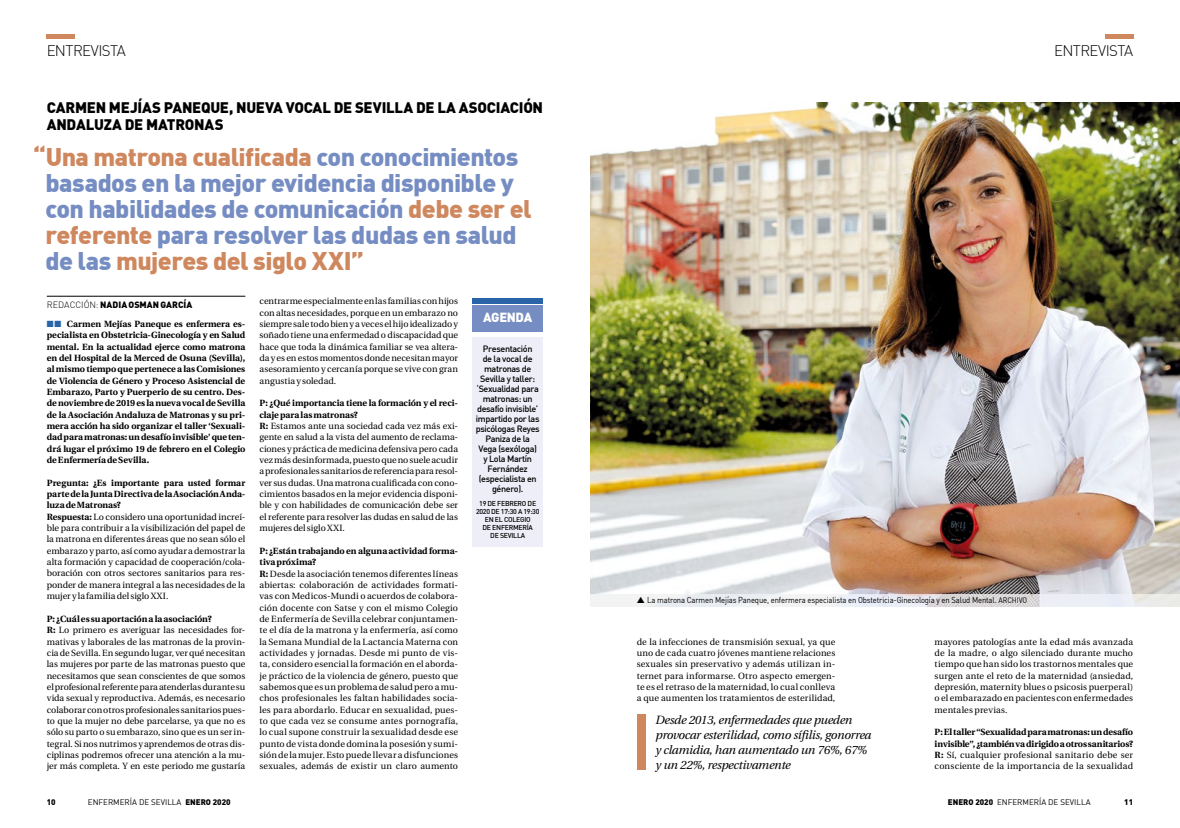
<style>
.page{position:relative;width:1180px;height:828px;background:#fff}
.page>*{position:absolute;margin:0;border:0;box-sizing:border-box;transform-origin:0 0}
.t1{font:900 25px/26px "DIN";letter-spacing:-.025em;color:#758dc2}
.t2{font:900 15px "DIN";letter-spacing:-.02em;color:#000}
.t3{font:300 15px "DIN";letter-spacing:-.04em;color:#000}
.t4{font:900 13px "DIN";color:#fff}
.t5{font:italic 12px/15px "Utopia";letter-spacing:-.02em;color:#000}
.t6{font:9px/11.3px "Utopia";letter-spacing:.005em;color:#000}
.t7{font:700 9px/11.3px "Utopia";letter-spacing:-.01em;color:#000;text-align:justify}
.t8{font:500 9px/10px "DIN";letter-spacing:-.04em;color:#000;text-align:center}
.t9{font:300 9px "DIN";color:#000}
.t10{font:900 9px "DIN";color:#000}
.t11{font:8.5px "DIN";letter-spacing:-.015em;color:#000;scale:.9 1}
.t12{font:8px "DIN";color:#000}
.t13{font:900 8px "DIN";color:#000}
.t14{font:500 7px "DIN";letter-spacing:-.04em;color:#000}
.s1{color:#cf875e}
.s2{font-weight:900}
.s3{color:#2964a9}
.s4{font-weight:700}
.s5{font-size:8px}
.s6{font-weight:400}
</style>
<div class="page">
<hr style="left:47px;top:296px;width:198px;height:1px;background:#000">
<img style="left:590px;top:102px;width:589px;height:492px">
<div style="left:636px;top:714px;width:9px;height:56px;background:#cf875e"></div>
<div style="left:472px;top:337px;width:71px;height:210px;background:#edeef7"></div>
<div style="left:472px;top:305px;width:71px;height:27px;background:#758dc2"></div>
<div style="left:472px;top:298px;width:71px;height:5px;background:#2964a9"></div>
<svg style="left:590px;top:594px;width:589px;height:13px;fill:#ebedf3"></svg>
<hr style="left:47px;top:34px;width:28px;height:4px;background:#cf875e">
<hr style="left:1104px;top:34px;width:28px;height:4px;background:#cf875e">
<h2 class="t3" style="left:47px;top:42px;width:80px">ENTREVISTA</h2>
<h2 class="t3" style="left:1053px;top:42px;width:80px">ENTREVISTA</h2>
<h2 class="t2" style="left:47px;top:97px;width:92px">CARMEN MEJÍAS</h2>
<h2 class="t2" style="left:164px;top:97px;width:150px">PANEQUE, NUEVA VOCAL</h2>
<h2 class="t2" style="left:334px;top:97px;width:49px">DE SEVILLA</h2>
<h2 class="t2" style="left:416px;top:97px;width:80px">DE LA ASOCIACIÓ</h2>
<h2 class="t2" style="left:532px;top:97px;width:12px">N</h2>
<h2 class="t2" style="left:47px;top:114px;width:30px">ANDALU</h2>
<h2 class="t2" style="left:104px;top:114px;width:53px">ZADE MAT</h2>
<h2 class="t2" style="left:175px;top:114px;width:40px">RONAS</h2>
<h1 class="t1" style="left:45px;top:142px;width:487px;text-indent:-12px"><span class="s1">“Una matrona cualificada</span> con conocimientos basados en la mejor evidencia disponible y con habilidades de comunicación <span class="s1">debe ser el referente</span> para resolver las dudas en salud de las <span class="s1">mujeres del siglo XXI”</span></h1>
<p class="t9" style="left:47px;top:299px;width:66px">REDACCIÓN: <span class="s2">NADIA</span></p>
<p class="t10" style="left:128px;top:299px;width:13px">OSMA</p>
<p class="t10" style="left:153px;top:299px;width:31px">N GARCÍA</p>
<p class="t7" style="left:47px;top:318px;width:200px"><span class="s3">■■</span> Carmen Mejías Paneque es enfermera es&shy;pecialista en Obstetricia-Ginecología y en Salud mental. En la actualidad ejerce como matrona en del Hospital de la Merced de Osuna (Sevilla), al mismo tiempo que pertenece a las Comisiones de Violencia de Género y Proceso Asistencial de Embarazo, Parto y Puerperio de su centro. Des&shy;de noviembre de 2019 es la nueva vocal de Sevilla de la Asociación Andaluza de Matronas y su pri&shy;mera acción ha sido organizar el taller ‘Sexuali&shy;dad para matronas: un desafío invisible’ que ten&shy;drá lugar el próximo 19 de febrero en el Colegio de Enfermería de Sevilla.</p>
<p class="t6" style="left:47px;top:477px;width:200px"><span class="s4">Pregunta: ¿Es importante para usted formar parte de la Junta Directiva de la Asociación Anda&shy;luza de Matronas?<br>Respuesta:</span> Lo considero una oportunidad increí&shy;ble para contribuir a la visibilización del papel de la matrona en diferentes áreas que no sean sólo el embarazo y parto, así como ayudar a demostrar la alta formación y capacidad de cooperación/cola&shy;boración con otros sectores sanitarios para res&shy;ponder de manera integral a las necesidades de la mujer y la familia del siglo XXI.</p>
<p class="t6" style="left:47px;top:613px;width:200px"><span class="s4">P: ¿Cuál es su aportación a la asociación?<br>R:</span> Lo primero es averiguar las necesidades for&shy;mativas y laborales de las matronas de la provin&shy;cia de Sevilla. En segundo lugar, ver qué necesitan las mujeres por parte de las matronas puesto que necesitamos que sean conscientes de que somos el profesional referente para atenderlas durante su vida sexual y reproductiva. Además, es necesario colaborar con otros profesionales sanitarios pues&shy;to que la mujer no debe parcelarse, ya que no es sólo su parto o su embarazo, sino que es un ser in&shy;tegral. Si nos nutrimos y aprendemos de otras dis&shy;ciplinas podremos ofrecer una atención a la mu&shy;jer más completa. Y en este periodo me gustaría</p>
<p class="t6" style="left:259px;top:296px;width:200px;text-align:justify">centrarme especialmente en las familias con hijos con altas necesidades, porque en un embarazo no siempre sale todo bien y a veces el hijo idealizado y soñado tiene una enfermedad o discapacidad que hace que toda la dinámica familiar se vea altera&shy;da y es en estos momentos donde necesitan mayor asesoramiento y cercanía porque se vive con gran angustia y soledad.</p>
<p class="t6" style="left:259px;top:398px;width:200px"><span class="s4">P: ¿Qué importancia tiene la formación y el reci&shy;claje para las matronas?<br>R:</span> Estamos ante una sociedad cada vez más exi&shy;gente en salud a la vista del aumento de reclama&shy;ciones y práctica de medicina defensiva pero cada vez más desinformada, puesto que no suele acudir a profesionales sanitarios de referencia para resol&shy;ver sus dudas. Una matrona cualificada con cono&shy;cimientos basados en la mejor evidencia disponi&shy;ble y con habilidades de comunicación debe ser el referente para resolver las dudas en salud de las mujeres del siglo XXI.</p>
<p class="t6" style="left:259px;top:545px;width:200px"><span class="s4">P: ¿Están trabajando en alguna actividad forma&shy;tiva próxima?<br>R:</span> Desde la asociación tenemos diferentes líneas abiertas: colaboración de actividades formati&shy;vas con Medicos-Mundi o acuerdos de colabora&shy;ción docente con Satse y con el mismo Colegio de Enfermería de Sevilla celebrar conjuntamen&shy;te el día de la matrona y la enfermería, así como la Semana Mundial de la Lactancia Materna con actividades y jornadas. Desde mi punto de vis&shy;ta, considero esencial la formación en el aborda&shy;je práctico de la violencia de género, puesto que sabemos que es un problema de salud pero a mu&shy;chos profesionales les faltan habilidades socia&shy;les para abordarlo. Educar en sexualidad, pues&shy;to que cada vez se consume antes pornografía, lo cual supone construir la sexualidad desde ese punto de vista donde domina la posesión y sumi&shy;sión de la mujer. Esto puede llevar a disfunciones sexuales, además de existir un claro aumento</p>
<h3 class="t4" style="left:483px;top:309px;width:42px">AGENDA</h3>
<p class="t8" style="left:475px;top:344px;width:65px">Presentación<br>de la vocal de matronas de<br>Sevilla y taller: ‘Sexualidad para matronas: un desafío invisible’ impartido por las psicólogas Reyes<br>Paniza de la<br>Vega (sexóloga) y Lola Martín<br>Fernández (especialista en género).</p>
<p class="t14" style="left:479px;top:499px;width:24px">19 de febrero</p>
<p class="t14" style="left:527px;top:499px;width:9px">de</p>
<p class="t14" style="left:476px;top:507px;width:65px">2020 de 17:30 a 19:30</p>
<p class="t14" style="left:485px;top:515px;width:28px">en el Colegio</p>
<p class="t14" style="left:482px;top:523px;width:19px">de Enfermer</p>
<p class="t14" style="left:526px;top:523px;width:7px">ía</p>
<p class="t14" style="left:490px;top:531px;width:18px">de Sevilla</p>
<p class="t11" style="left:636px;top:595px;width:435px">▲ La matrona Carmen Mejías Paneque, enfermera especialista en Obstetricia-Ginecología y en Salud Mental. <span class="s5">ARCHIVO</span></p>
<p class="t6" style="left:636px;top:636px;width:200px;text-align:justify">de la infecciones de transmisión sexual, ya que uno de cada cuatro jóvenes mantiene relaciones sexuales sin preservativo y además utilizan in&shy;ternet para informarse. Otro aspecto emergen&shy;te es el retraso de la maternidad, lo cual conlleva a que aumenten los tratamientos de esterilidad,</p>
<p class="t6" style="left:934px;top:636px;width:200px;text-align:justify">mayores patologías ante la edad más avanzada de la madre, o algo silenciado durante mucho tiempo que han sido los trastornos mentales que surgen ante el reto de la maternidad (ansiedad, depresión, maternity blues o psicosis puerperal) o el embarazado en pacientes con enfermedades mentales previas.</p>
<p class="t7" style="left:934px;top:726px;width:200px">P: El taller “Sexualidad para matronas: un desafío invisible”, ¿también va dirigido a otros sanitarios?<br>R: <span class="s6">Sí, cualquier profesional sanitario debe ser consciente de la importancia de la sexualidad</span></p>
<h3 class="t5" style="left:655px;top:713px;width:217px">Desde 2013, enfermedades que pueden provocar esterilidad, como sífilis, gonorrea y clamidia, han aumentado un 76%, 67% y un 22%, respectivamente</h3>
<p class="t13" style="left:47px;top:797px;width:10px">10</p>
<p class="t12" style="left:88px;top:797px;width:144px">ENFERMERÍA DE SEVILLA <span class="s2">ENERO 2020</span></p>
<p class="t12" style="left:947px;top:797px;width:144px"><span class="s2">ENERO 2020</span> ENFERMERÍA DE SEVILLA</p>
<p class="t13" style="left:1124px;top:797px;width:10px">11</p>
</div>
